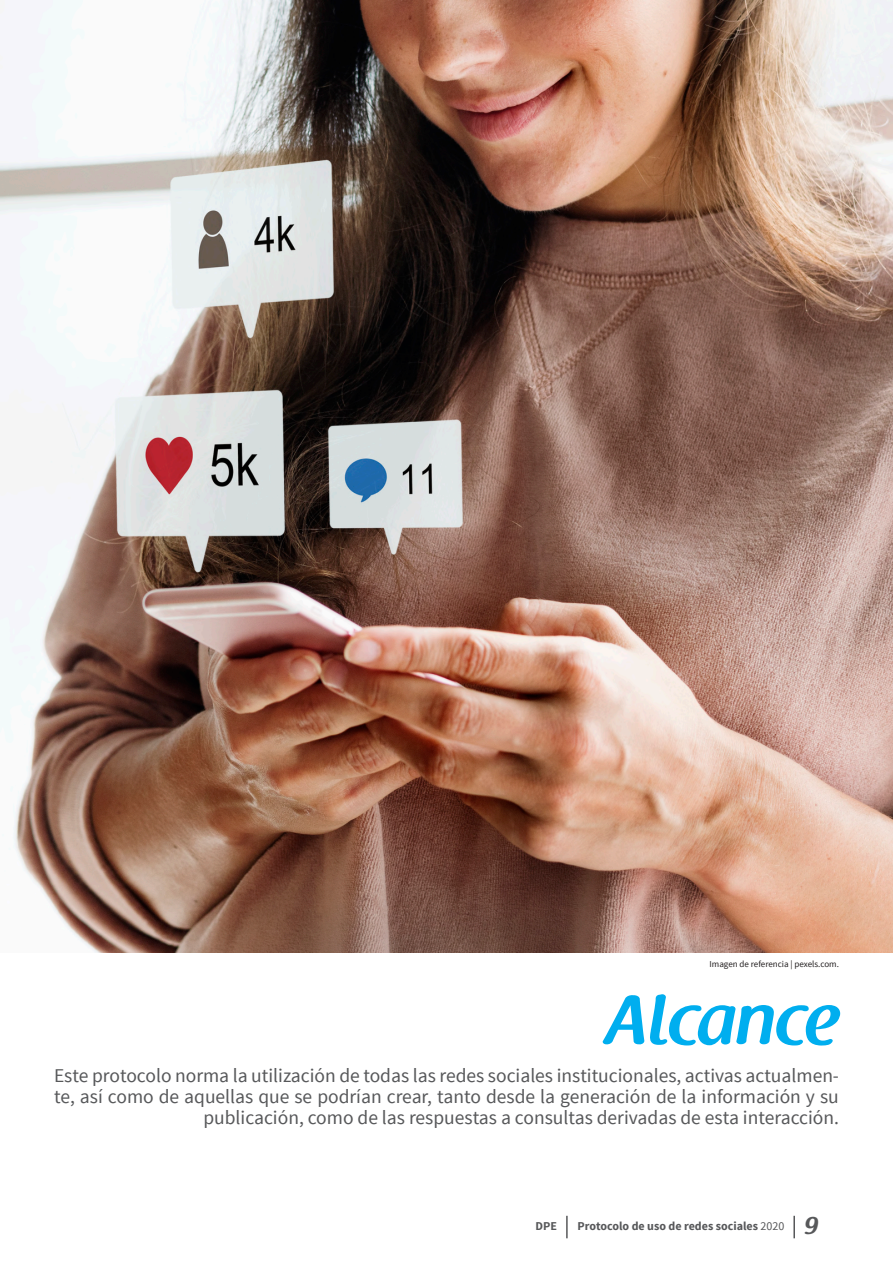
<style>
.page{position:relative;width:893px;height:1263px;background:#fff}
.page>*{position:absolute;margin:0;border:0;box-sizing:border-box;transform-origin:0 0}
.Heading_1{font:600 70.5px "Raspoutine";color:#00aeef}
.Normal__Web{font:19.5px/21px "Source Sans Pro";color:#57585a;text-align:right}
.t1{font:700 12px "Source Sans Pro";color:#57585a}
.t2{font:9px "Source Sans Pro";color:#231f20}
.s1{font-weight:400}
.s2{font-family:"Raspoutine";font-weight:600;font-size:24px}
</style>
<div class="page">
<hr style="left:793px;top:1216px;width:2px;height:22px;background:#57585a">
<hr style="left:566px;top:1216px;width:2px;height:22px;background:#57585a">
<img style="left:0;top:0;width:893px;height:952px">
<p class="t2" style="left:709px;top:959px;width:131px">Imagen de referencia | pexels.com.</p>
<p class="Heading_1" style="left:605px;top:981px;width:235px">Alcance</p>
<p class="Normal__Web" style="left:54px;top:1065px;width:786px">Este protocolo norma la utilización de todas las redes sociales institucionales, activas actualmen&shy;te, así como de aquellas que se podrían crear, tanto desde la generación de la información y su publicación, como de las respuestas a consultas derivadas de esta interacción.</p>
<p class="t1" style="left:536px;top:1218px;width:23px">DPE</p>
<p class="t1" style="left:577px;top:1218px;width:242px">Protocolo de uso de redes sociales <span class="s1">2020</span> <span class="s2">9</span></p>
</div>
